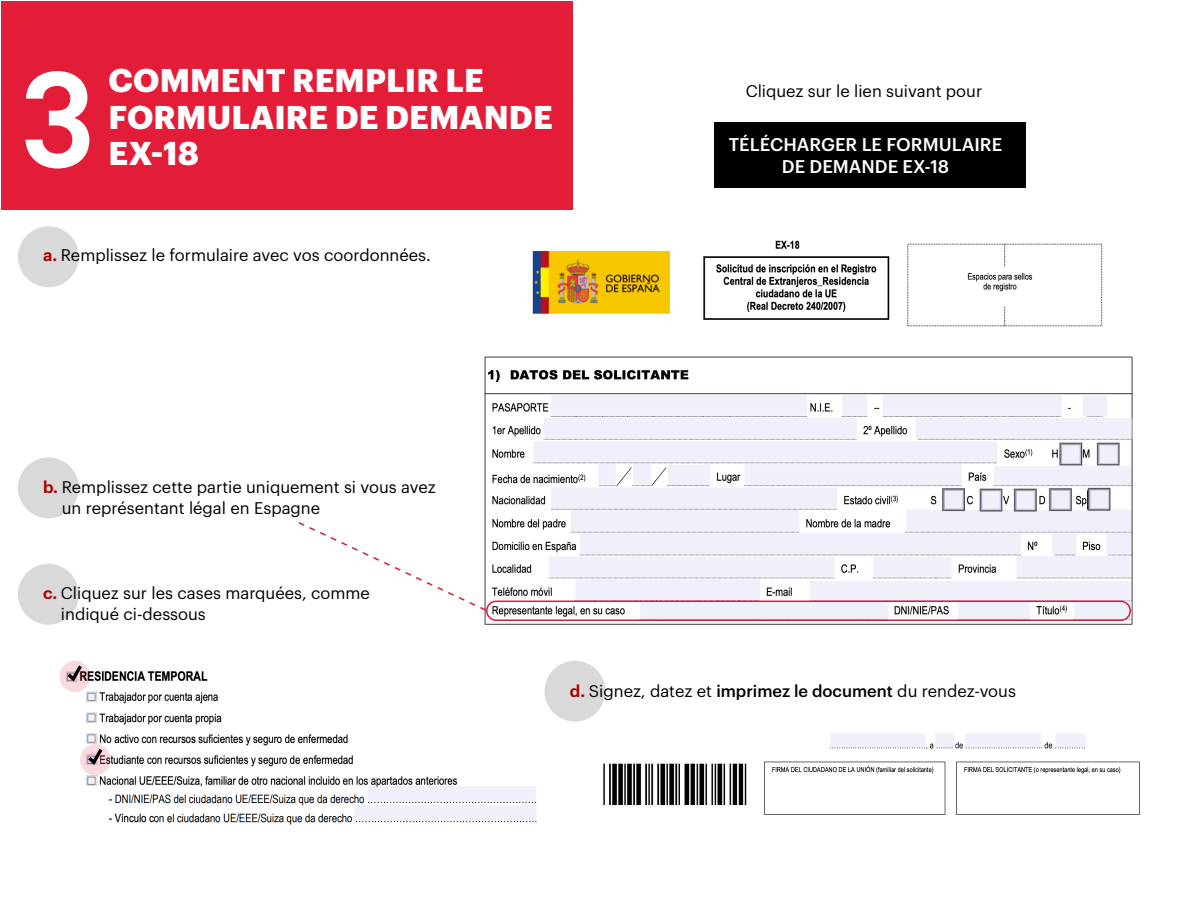
<style>
.page{position:relative;width:1200px;height:900px;background:#fff}
.page>*{position:absolute;margin:0;border:0;box-sizing:border-box;transform-origin:0 0}
.t1{font:700 135px "Akkurat Pro";color:#fff}
.t2{font:700 32.25px/36.6px "Graphik";letter-spacing:.005em;color:#fff}
.t3{font:500 18px/21.6px "Graphik";color:#fff;text-align:center}
.t4{font:16.5px/21px "Graphik";color:#000}
.s1{font-weight:600;color:#af0000}
.s2{font-weight:500}
</style>
<div class="page">
<img style="left:70px;top:667px;width:467px;height:158px">
<svg style="left:59px;top:661px;width:31px;height:31px"></svg>
<svg style="left:64px;top:662px;width:21px;height:22px"></svg>
<svg style="left:80px;top:744px;width:31px;height:32px"></svg>
<svg style="left:85px;top:745px;width:21px;height:23px"></svg>
<div style="left:18px;top:457px;width:61px;height:61px;background:#d9d9d9;border-radius:50%"></div>
<div style="left:18px;top:226px;width:61px;height:61px;background:#d9d9d9;border-radius:50%"></div>
<div style="left:18px;top:564px;width:61px;height:61px;background:#d9d9d9;border-radius:50%"></div>
<div style="left:544px;top:661px;width:61px;height:61px;background:#d9d9d9;border-radius:50%"></div>
<div style="left:1px;top:1px;width:572px;height:209px;background:#e31c38"></div>
<div style="left:714px;top:122px;width:312px;height:65px;background:#000001"></div>
<img style="left:484px;top:356px;width:649px;height:269px">
<svg style="left:298px;top:521px;width:190px;height:91px"></svg>
<img style="left:603px;top:733px;width:537px;height:82px">
<img style="left:532px;top:240px;width:571px;height:87px">
<div style="left:486px;top:601px;width:645px;height:20px;border:2px solid #d21e38;border-radius:9px"></div>
<p class="t1" style="left:20px;top:35px;width:78px">3</p>
<p class="t2" style="left:109px;top:59px;width:446px">COMMENT REMPLIR LE<br>FORMULAIRE DE DEMANDE</p>
<p class="t2" style="left:109px;top:133px;width:92px">EX-18</p>
<p class="t4" style="left:43px;top:243px;width:389px"><span class="s1">a.</span> Remplissez le formulaire avec vos coordonnées.</p>
<p class="t4" style="left:746px;top:79px;width:238px">Cliquez sur le lien suivant pour</p>
<p class="t3" style="left:729px;top:132px;width:275px">TÉLÉCHARGER LE FORMULAIRE<br>DE DEMANDE EX-18</p>
<p class="t4" style="left:62px;top:475px;width:375px;text-indent:-19px"><span class="s1">b.</span> Remplissez cette partie uniquement si vous avez un représentant légal en Espagne</p>
<p class="t4" style="left:61px;top:581px;width:311px;text-indent:-18px"><span class="s1">c.</span> Cliquez sur les cases marquées, comme indiqué ci-dessous</p>
<p class="t4" style="left:570px;top:679px;width:448px"><span class="s1">d.</span> Signez, datez et <span class="s2">imprimez le document</span> du rendez-vous</p>
</div>
